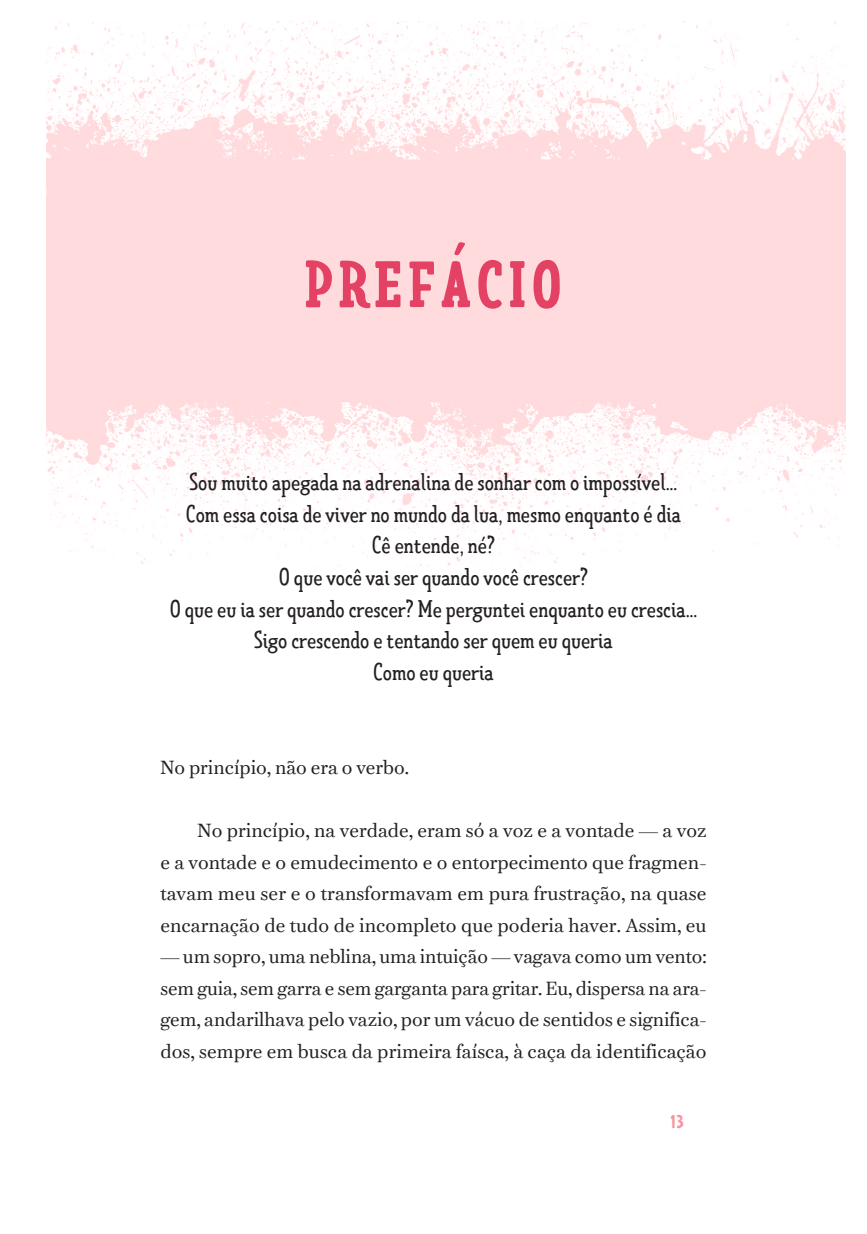
<style>
.page{position:relative;width:867px;height:1234px;background:#fff}
.page>*{position:absolute;margin:0;border:0;box-sizing:border-box;transform-origin:0 0}
.t1{font:700 66.5px "Limes Slab";letter-spacing:.075em;color:#e44264}
.t2{font:24.5px/31.5px "TT Limes Slab";color:#231f20;text-align:center}
.t3{font:19.25px/31.5px "Chamberi Text";letter-spacing:.005em;color:#231f20;text-align:justify}
.t4{font:17.5px "Argone LC Bold";color:#f8949f}
</style>
<div class="page">
<img style="left:46px;top:21px;width:799px;height:546px">
<hr style="left:840px;top:45px;width:26px;height:2px;background:#fff">
<hr style="left:45px;top:0;width:2px;height:26px;background:#fff">
<hr style="left:819px;top:0;width:2px;height:26px;background:#fff">
<h1 class="t1" style="left:304px;top:241px;width:259px">PREFÁCIO</h1>
<p class="t2" style="left:169px;top:466px;width:529px">Sou muito apegada na adrenalina de sonhar com o impossível…<br>Com essa coisa de viver no mundo da lua, mesmo enquanto é dia<br>Cê entende, né?<br>O que você vai ser quando você crescer?<br>O que eu ia ser quando crescer? Me perguntei enquanto eu crescia… Sigo crescendo e tentando ser quem eu queria<br>Como eu queria</p>
<p class="t3" style="left:160px;top:750px;width:250px">No princípio, não era o verbo.</p>
<p class="t3" style="left:160px;top:813px;width:547px;text-indent:37px">No princípio, na verdade, eram só a voz e a vontade — a voz e a vontade e o emudecimento e o entorpecimento que fragmen&shy;tavam meu ser e o transformavam em pura frustração, na quase encarnação de tudo de incompleto que poderia haver. Assim, eu</p>
<p class="t3" style="left:160px;top:939px;width:547px">— um sopro, uma neblina, uma intuição — vagava como um vento: sem guia, sem garra e sem garganta para gritar. Eu, dispersa na ara&shy;gem, andarilhava pelo vazio, por um vácuo de sentidos e significa&shy;dos, sempre em busca da primeira faísca, à caça da identificação</p>
<p class="t4" style="left:670px;top:1111px;width:15px">13</p>
</div>
